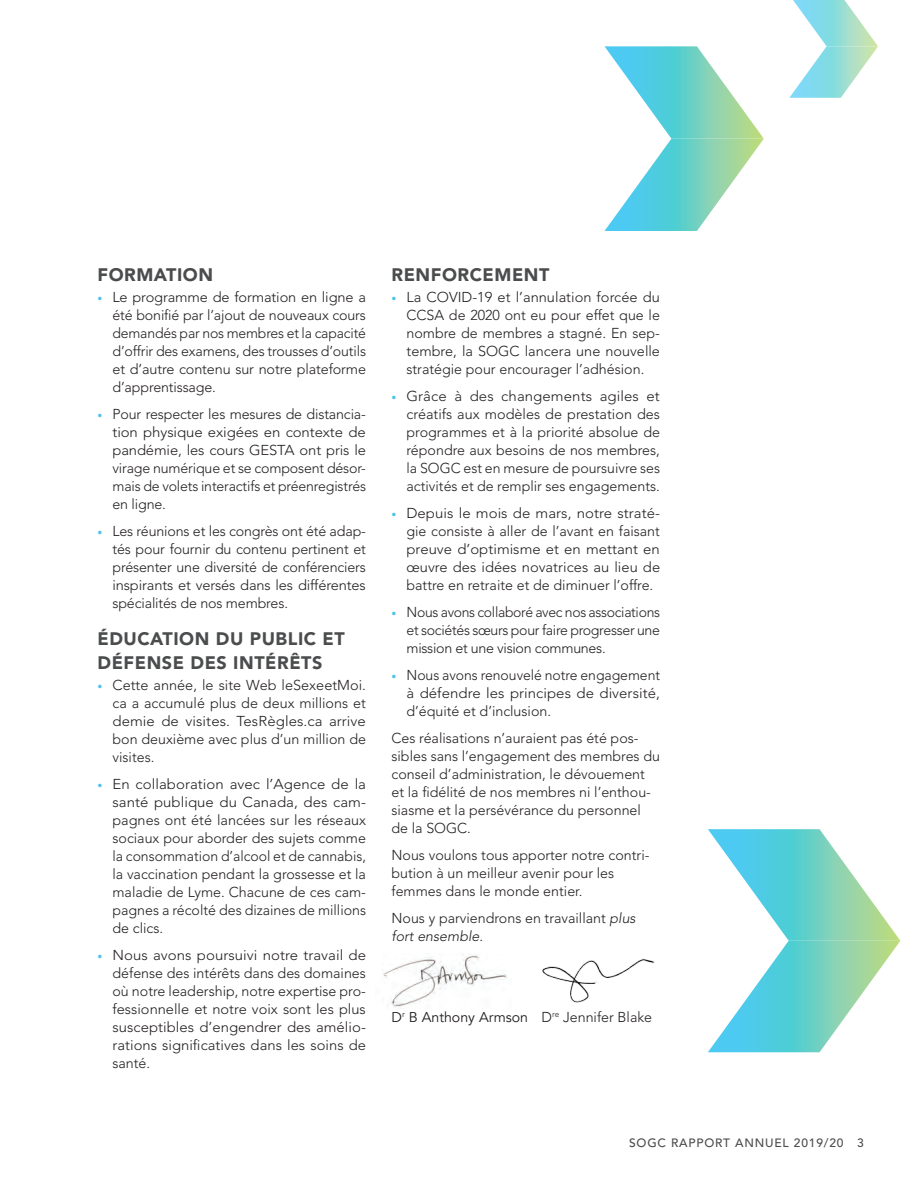
<style>
.page{position:relative;width:918px;height:1188px;background:#fff}
.page>*{position:absolute;margin:0;border:0;box-sizing:border-box;transform-origin:0 0}
.t1{font:900 18px/24px "Avenir LT Std";letter-spacing:.03em;color:#4b4c4d}
.t2{font:300 14.25px/18px "Avenir LT Std";color:#231f20;text-align:justify}
.t3{font:300 14.25px/18px "Avenir LT Std";color:#231f20;text-align:justify;scale:1.05 1}
.t4{font:14.25px "Avenir";color:#231f20}
.t5{font:500 12px "Avenir LT Std";letter-spacing:.07em;color:#4b4c4d}
.s1{font-size:10.05px;color:#52c1ec}
.s2{font-style:italic}
</style>
<div class="page">
<svg style="left:604px;top:46px;width:160px;height:185px"></svg>
<svg style="left:789px;top:0;width:89px;height:98px"></svg>
<img style="left:542px;top:959px;width:113px;height:44px">
<svg style="left:708px;top:829px;width:192px;height:223px"></svg>
<img style="left:383px;top:954px;width:124px;height:54px">
<p class="t1" style="left:98px;top:262px;width:117px">FORMATION</p>
<p class="t2" style="left:112px;top:288px;width:255px;text-indent:-15px"><span class="s1">•</span> Le programme de formation en ligne a été bonifié par l’ajout de nouveaux cours demandés par nos membres et la capacité d’offrir des examens, des trousses d’outils et d’autre contenu sur notre plateforme d’apprentissage.</p>
<p class="t2" style="left:112px;top:405px;width:255px;text-indent:-15px"><span class="s1">•</span> Pour respecter les mesures de distancia&shy;tion physique exigées en contexte de pandémie, les cours GESTA ont pris le virage numérique et se composent désor&shy;mais de volets interactifs et préenregistrés en ligne.</p>
<p class="t2" style="left:112px;top:522px;width:255px;text-indent:-15px"><span class="s1">•</span> Les réunions et les congrès ont été adap&shy;tés pour fournir du contenu pertinent et présenter une diversité de conférenciers inspirants et versés dans les différentes spécialités de nos membres.</p>
<p class="t1" style="left:98px;top:627px;width:249px">ÉDUCATION DU PUBLIC ET<br>DÉFENSE DES INTÉRÊTS</p>
<p class="t2" style="left:112px;top:676px;width:255px;text-indent:-15px"><span class="s1">•</span> Cette année, le site Web leSexeetMoi. ca a accumulé plus de deux millions et demie de visites. TesRègles.ca arrive bon deuxième avec plus d’un million de visites.</p>
<p class="t3" style="left:112px;top:775px;width:243px;text-indent:-15px"><span class="s1">•</span> En collaboration avec l’Agence de la santé publique du Canada, des cam&shy;pagnes ont été lancées sur les réseaux sociaux pour aborder des sujets comme la consommation d’alcool et de cannabis, la vaccination pendant la grossesse et la maladie de Lyme. Chacune de ces cam&shy;pagnes a récolté des dizaines de millions de clics.</p>
<p class="t3" style="left:112px;top:946px;width:243px;text-indent:-15px"><span class="s1">•</span> Nous avons poursuivi notre travail de défense des intérêts dans des domaines où notre leadership, notre expertise pro&shy;fessionnelle et notre voix sont les plus susceptibles d’engendrer des amélio&shy;rations significatives dans les soins de santé.</p>
<p class="t1" style="left:392px;top:262px;width:159px">RENFORCEMENT</p>
<p class="t2" style="left:406px;top:288px;width:255px;text-indent:-15px"><span class="s1">•</span> La COVID-19 et l’annulation forcée du CCSA de 2020 ont eu pour effet que le nombre de membres a stagné. En sep&shy;tembre, la SOGC lancera une nouvelle stratégie pour encourager l’adhésion.</p>
<p class="t3" style="left:406px;top:387px;width:243px;text-indent:-15px"><span class="s1">•</span> Grâce à des changements agiles et créatifs aux modèles de prestation des programmes et à la priorité absolue de répondre aux besoins de nos membres, la SOGC est en mesure de poursuivre ses activités et de remplir ses engagements.</p>
<p class="t3" style="left:406px;top:504px;width:243px;text-indent:-15px"><span class="s1">•</span> Depuis le mois de mars, notre straté&shy;gie consiste à aller de l’avant en faisant preuve d’optimisme et en mettant en œuvre des idées novatrices au lieu de battre en retraite et de diminuer l’offre.</p>
<p class="t2" style="left:406px;top:603px;width:255px;text-indent:-15px"><span class="s1">•</span> Nous avons collaboré avec nos associations et sociétés sœurs pour faire progresser une mission et une vision communes.</p>
<p class="t2" style="left:406px;top:666px;width:255px;text-indent:-15px"><span class="s1">•</span> Nous avons renouvelé notre engagement à défendre les principes de diversité, d’équité et d’inclusion.</p>
<p class="t2" style="left:391px;top:729px;width:270px;text-align:left">Ces réalisations n’auraient pas été pos&shy;sibles sans l’engagement des membres du conseil d’administration, le dévouement et la fidélité de nos membres ni l’enthou&shy;siasme et la persévérance du personnel de la SOGC.</p>
<p class="t2" style="left:391px;top:846px;width:260px;text-align:left">Nous voulons tous apporter notre contri&shy;bution à un meilleur avenir pour les femmes dans le monde entier.</p>
<p class="t2" style="left:391px;top:909px;width:246px">Nous y parviendrons en travaillant <span class="s2">plus fort ensemble</span>.</p>
<p class="t2" style="left:409px;top:1008px;width:108px">Elio Dario Garcia</p>
<p class="t2" style="left:542px;top:1008px;width:112px">D<sup>re</sup> Jennifer Blake</p>
<p class="t4" style="left:392px;top:1008px;width:138px">D<sup>r</sup> B Anthony Armson</p>
<p class="t5" style="left:629px;top:1136px;width:236px">SOGC RAPPORT ANNUEL 2019/20 3</p>
</div>
